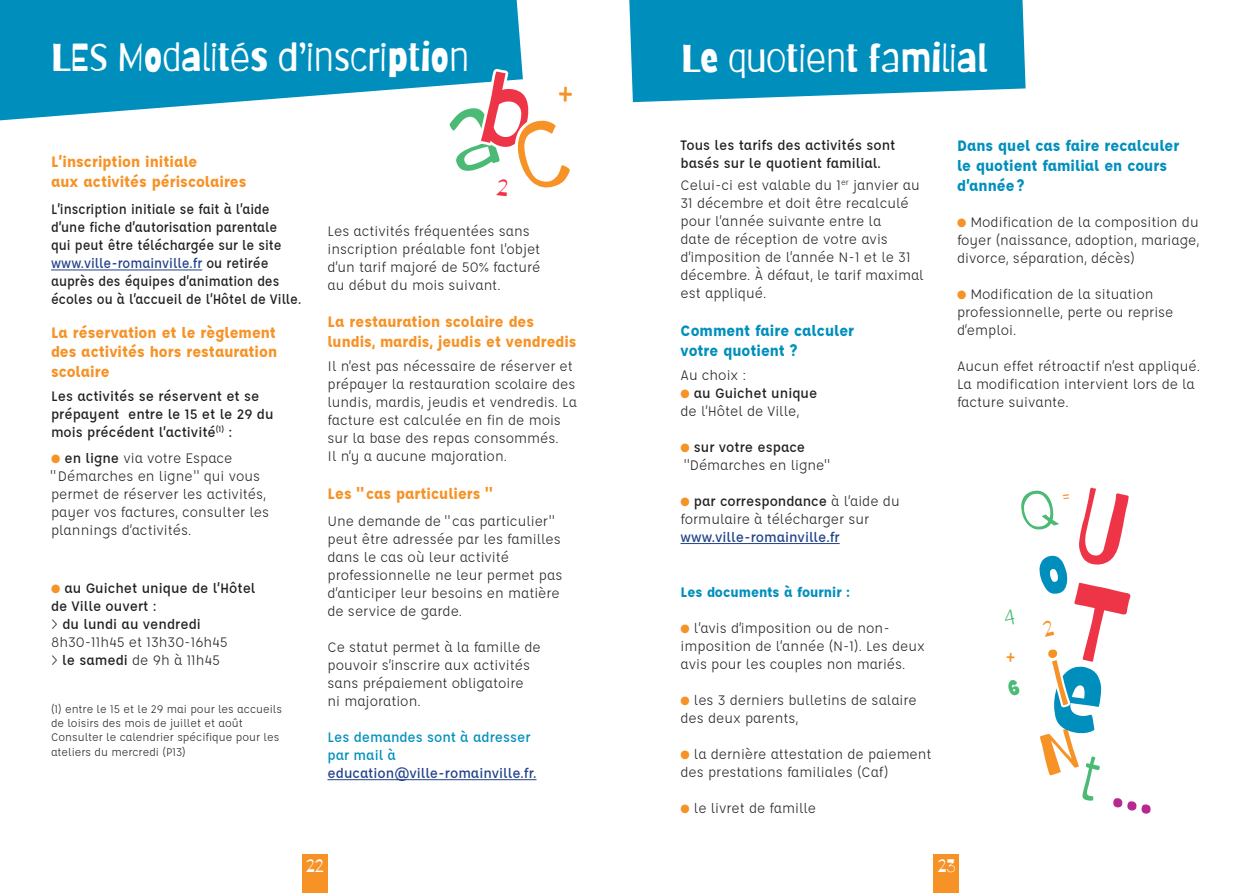
<style>
.page{position:relative;width:1259px;height:893px;background:#fff}
.page>*{position:absolute;margin:0;border:0;box-sizing:border-box;transform-origin:0 0}
.t1{font:61.65px "Barriecito";color:#b72991}
.t2{font:39px "Barriecito";color:#fff;scale:.95 1}
.t3{font:39px "Barriecito";color:#fff}
.t4{font:18px "Barriecito";color:#fff}
.t5{font:700 16.5px/19.8px "Affogato";color:#f69226}
.t6{font:700 16.5px/19.8px "Affogato";color:#008fbd}
.t7{font:15px/18px "Affogato";color:#231f20}
.t8{font:500 15px/18px "Affogato";color:#231f20}
.t9{font:500 15px/18px "Affogato";color:#231f20;scale:.95 1}
.t10{font:500 15px "Affogato";color:#23428a}
.t11{font:500 15px/18px "Affogato";color:#008fbd}
.t12{font:700 15px "Affogato";color:#008fbd}
.t13{font:12px/14.4px "Affogato";color:#231f20}
.s1{color:#23428a}
.s2{color:#f69226}
.s3{font-weight:500}
.s4{font-weight:400}
.s5{color:#4aba75}
</style>
<div class="page">
<div style="left:302px;top:854px;width:25px;height:39px;background:#f69226"></div>
<div style="left:933px;top:854px;width:26px;height:39px;background:#f69226"></div>
<svg style="left:0;top:0;width:523px;height:120px;background:#219dc5"></svg>
<svg style="left:629px;top:0;width:396px;height:102px;background:#1297c1"></svg>
<hr style="left:51px;top:270px;width:151px;height:1px;background:#23428a">
<hr style="left:327px;top:779px;width:209px;height:1px;background:#23428a">
<hr style="left:680px;top:543px;width:159px;height:1px;background:#23428a">
<svg style="left:443px;top:71px;width:80px;height:49px"></svg>
<h2 class="t3" style="left:71px;top:29px;width:326px">es centres de loi i s</h2>
<h2 class="t2" style="left:51px;top:31px;width:442px">LES Modalités d’inscription</h2>
<h2 class="t3" style="left:680px;top:29px;width:200px">du mercredi</h2>
<h2 class="t2" style="left:681px;top:32px;width:322px">Le quotient familial</h2>
<p class="t5" style="left:51px;top:152px;width:197px">L’inscription initiale<br>aux activités périscolaires</p>
<p class="t9" style="left:51px;top:200px;width:265px">L’inscription initiale se fait à l’aide d’une fiche d’autorisation parentale<br>qui peut être téléchargée sur le site <span class="s1">www.ville-romainville.fr</span> ou retirée auprès des équipes d’animation des écoles ou à l’accueil de l’Hôtel de Ville.</p>
<p class="t5" style="left:51px;top:322px;width:228px;text-align:justify">La réservation et le règlement des activités hors restauration scolaire</p>
<p class="t8" style="left:51px;top:387px;width:224px">Les activités se réservent et se prépayent entre le 15 et le 29 du mois précédent l’activité<sup>(1)</sup> :</p>
<p class="t7" style="left:51px;top:449px;width:220px"><span class="s2">●</span> <span class="s3">en ligne</span> via votre Espace "Démarches en ligne" qui vous permet de réserver les activités, payer vos factures, consulter les plannings d’activités.</p>
<p class="t8" style="left:51px;top:579px;width:206px"><span class="s2">●</span> au Guichet unique de l’Hôtel de Ville ouvert :<br><span class="s4">&gt;</span> du lundi au vendredi<br><span class="s4">8h30-11h45 et 13h30-16h45<br>&gt;</span> le samedi <span class="s4">de 9h à 11h45</span></p>
<p class="t13" style="left:51px;top:701px;width:232px">(1) entre le 15 et le 29 mai pour les accueils de loisirs des mois de juillet et août Consulter le calendrier spécifique pour les ateliers du mercredi (P13)</p>
<p class="t7" style="left:327px;top:221px;width:214px">Les activités fréquentées sans inscription préalable font l’objet d’un tarif majoré de 50% facturé au début du mois suivant.</p>
<p class="t5" style="left:327px;top:312px;width:251px">La restauration scolaire des lundis, mardis, jeudis et vendredis</p>
<p class="t7" style="left:327px;top:357px;width:251px">Il n’est pas nécessaire de réserver et prépayer la restauration scolaire des lundis, mardis, jeudis et vendredis. La facture est calculée en fin de mois sur la base des repas consommés.<br>Il n’y a aucune majoration.</p>
<p class="t5" style="left:327px;top:483px;width:167px">Les " cas particuliers "</p>
<p class="t7" style="left:327px;top:512px;width:236px">Une demande de "cas particulier" peut être adressée par les familles dans le cas où leur activité professionnelle ne leur permet pas d’anticiper leur besoins en matière de service de garde.</p>
<p class="t7" style="left:327px;top:638px;width:215px">Ce statut permet à la famille de pouvoir s’inscrire aux activités sans prépaiement obligatoire<br>ni majoration.</p>
<p class="t11" style="left:327px;top:728px;width:205px">Les demandes sont à adresser par mail à</p>
<p class="t10" style="left:327px;top:764px;width:210px">education@ville-romainville.fr.</p>
<p class="t8" style="left:680px;top:136px;width:216px">Tous les tarifs des activités sont basés sur le quotient familial.</p>
<p class="t7" style="left:680px;top:176px;width:245px">Celui-ci est valable du 1<sup>er</sup> janvier au<br>31 décembre et doit être recalculé pour l’année suivante entre la<br>date de réception de votre avis d’imposition de l’année N-1 et le 31 décembre. À défaut, le tarif maximal est appliqué.</p>
<p class="t6" style="left:680px;top:320px;width:175px">Comment faire calculer votre quotient ?</p>
<p class="t7" style="left:680px;top:366px;width:67px">Au choix :</p>
<p class="t7" style="left:680px;top:384px;width:138px"><span class="s2">●</span> <span class="s3">au Guichet unique </span>de l’Hôtel de Ville,</p>
<p class="t7" style="left:680px;top:438px;width:151px"><span class="s2">●</span> <span class="s3">sur votre espace </span>"Démarches en ligne"</p>
<p class="t7" style="left:680px;top:492px;width:221px"><span class="s2">●</span> <span class="s3">par correspondance</span> à l’aide du formulaire à télécharger sur</p>
<p class="t10" style="left:680px;top:527px;width:161px">www.ville-romainville.fr</p>
<p class="t12" style="left:680px;top:583px;width:171px">Les documents à fournir :</p>
<p class="t7" style="left:680px;top:619px;width:246px"><span class="s2">●</span> l’avis d’imposition ou de non&shy;imposition de l’année (N-1). Les deux avis pour les couples non mariés.</p>
<p class="t7" style="left:680px;top:691px;width:238px"><span class="s2">●</span> les 3 derniers bulletins de salaire des deux parents,</p>
<p class="t7" style="left:680px;top:745px;width:252px"><span class="s2">●</span> la dernière attestation de paiement des prestations familiales (Caf)</p>
<p class="t7" style="left:680px;top:799px;width:137px"><span class="s2">●</span> le livret de famille</p>
<p class="t6" style="left:957px;top:135px;width:224px">Dans quel cas faire recalculer le quotient familial en cours d’année?</p>
<p class="t7" style="left:957px;top:213px;width:244px;text-align:justify"><span class="s2">●</span> Modification de la composition du foyer (naissance, adoption, mariage, divorce, séparation, décès)</p>
<p class="t7" style="left:957px;top:285px;width:218px"><span class="s2">●</span> Modification de la situation professionnelle, perte ou reprise d’emploi.</p>
<p class="t7" style="left:957px;top:357px;width:244px">Aucun effet rétroactif n’est appliqué.<br>La modification intervient lors de la facture suivante.</p>
<h1 class="t1" style="left:1092px;top:735px;width:78px;rotate:13deg"><span class="s5">t</span> ...</h1>
<p class="t4" style="left:306px;top:853px;width:19px">22</p>
<p class="t4" style="left:937px;top:853px;width:19px">23</p>
</div>
